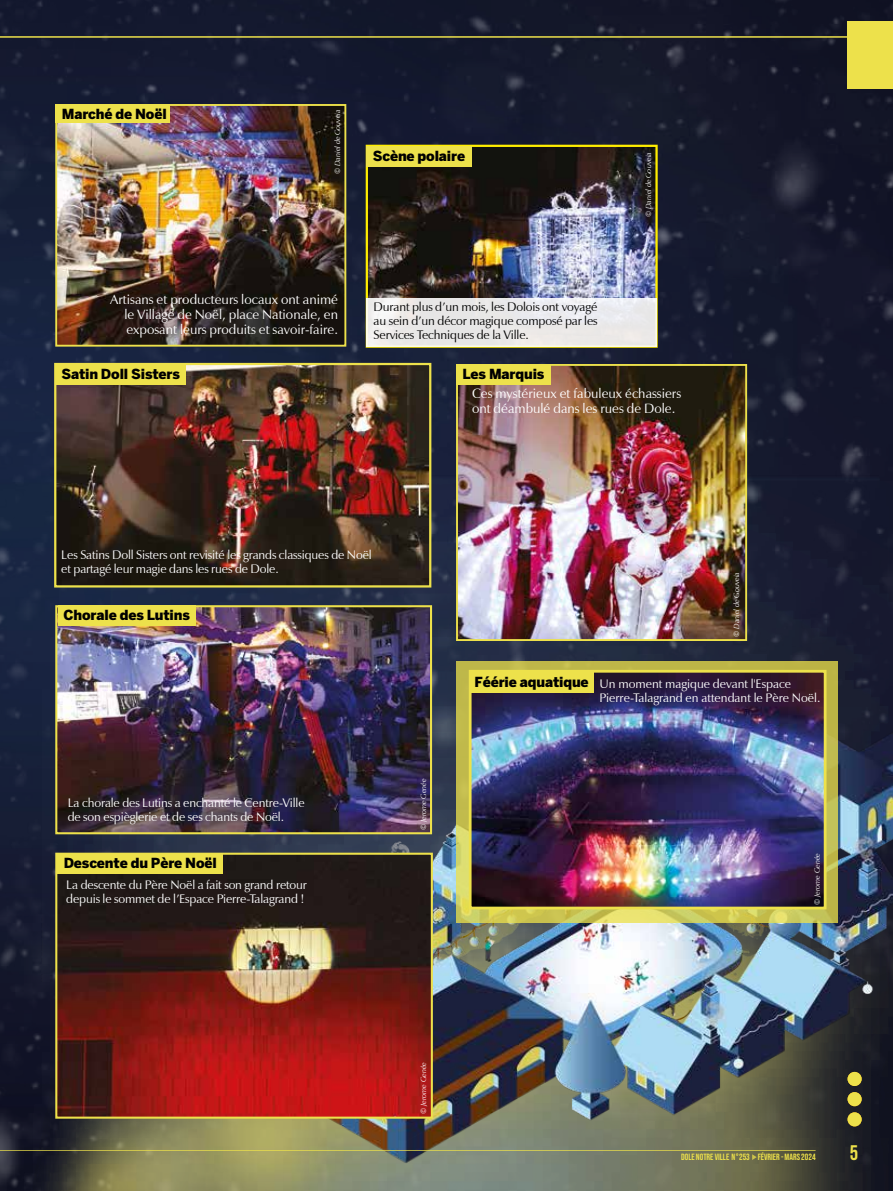
<style>
.page{position:relative;width:893px;height:1191px;background:#fff}
.page>*{position:absolute;margin:0;border:0;box-sizing:border-box;transform-origin:0 0}
.t1{font:21px "Bebas Neue";color:#ede14b}
.t2{font:900 13.8px "Benton Sans";letter-spacing:-.01em;color:#000}
.t3{font:13.5px/15px "Zapf Humanist 601 BT";color:#fff}
.t4{font:12.45px/13.8px "Zapf Humanist 601 BT";letter-spacing:-.01em;color:#fff}
.t5{font:12.45px/13.8px "Zapf Humanist 601 BT";letter-spacing:-.01em;color:#000;text-align:justify}
.t6{font:9px "Bebas Neue";color:#ede14b}
.t7{font:italic 7.5px "Zapf Humanist 601 BT";color:#fff}
.s1{font-family:"Benton Sans";font-weight:900;font-size:13.8px;color:#000}
</style>
<div class="page">
<svg style="left:0;top:0;width:893px;height:455px;background:#161a2f"></svg>
<img style="left:0;top:455px;width:893px;height:736px">
<img style="left:210px;top:561px;width:683px;height:630px">
<hr style="left:0;top:36px;width:870px;height:2px;background:#ede14b">
<div style="left:847px;top:21px;width:46px;height:68px;background:#ede14b"></div>
<hr style="left:0;top:1150px;width:816px;height:1px;background:#ede14b">
<svg style="left:752px;top:1154px;width:5px;height:6px"></svg>
<div style="left:847px;top:1112px;width:15px;height:14px;background:#ede14b;border-radius:50%"></div>
<div style="left:847px;top:1092px;width:15px;height:14px;background:#ede14b;border-radius:50%"></div>
<div style="left:847px;top:1071px;width:15px;height:15px;background:#ede14b;border-radius:50%"></div>
<svg style="left:456px;top:661px;width:382px;height:262px;background:#c8c253"></svg>
<img style="left:473px;top:674px;width:349px;height:231px">
<div style="left:469px;top:670px;width:357px;height:239px;border:3px solid #ede14b"></div>
<div style="left:469px;top:672px;width:124px;height:21px;background:#ede14b"></div>
<img style="left:58px;top:608px;width:371px;height:223px">
<div style="left:55px;top:605px;width:377px;height:229px;border:2px solid #ede14b"></div>
<img style="left:58px;top:855px;width:372px;height:260px">
<div style="left:55px;top:852px;width:378px;height:266px;border:2px solid #ede14b"></div>
<div style="left:56px;top:852px;width:167px;height:21px;background:#ede14b"></div>
<div style="left:58px;top:605px;width:138px;height:21px;background:#ede14b"></div>
<img style="left:57px;top:366px;width:371px;height:218px">
<div style="left:54px;top:363px;width:377px;height:224px;border:2px solid #ede14b"></div>
<div style="left:56px;top:364px;width:130px;height:21px;background:#ede14b"></div>
<img style="left:459px;top:367px;width:285px;height:271px">
<div style="left:456px;top:364px;width:291px;height:277px;border:2px solid #ede14b"></div>
<div style="left:457px;top:364px;width:94px;height:20px;background:#ede14b"></div>
<img style="left:369px;top:148px;width:286px;height:150px">
<div style="left:366px;top:145px;width:292px;height:203px;border:2px solid #ffed00"></div>
<div style="left:367px;top:146px;width:105px;height:21px;background:#ede14b"></div>
<img style="left:58px;top:107px;width:285px;height:237px">
<div style="left:55px;top:104px;width:291px;height:243px;border:2px solid #ede14b"></div>
<div style="left:56px;top:104px;width:114px;height:19px;background:#ede14b"></div>
<div style="left:367px;top:298px;width:290px;height:48px;background:linear-gradient(to right,#ebe9e9,#ebeaeb)"></div>
<p class="t2" style="left:62px;top:105px;width:106px">Marché de Noël</p>
<p class="t7" style="left:333px;top:174px;width:66px;rotate:-90deg">© Daniel de Gouveia</p>
<p class="t2" style="left:373px;top:147px;width:94px">Scène polaire</p>
<p class="t3" style="left:124px;top:291px;width:215px;text-align:justify;text-indent:-14px">Artisans et producteurs locaux ont animé le Village de Noël, place Nationale, en exposant leurs produits et savoir-faire.</p>
<p class="t5" style="left:374px;top:300px;width:226px">Durant plus d’un mois, les Dolois ont voyagé au sein d’un décor magique composé par les Services Techniques de la Ville.</p>
<p class="t7" style="left:644px;top:217px;width:66px;rotate:-90deg">© Daniel de Gouveia</p>
<p class="t2" style="left:61px;top:365px;width:120px">Satin Doll Sisters</p>
<p class="t2" style="left:463px;top:365px;width:83px">Les Marquis</p>
<p class="t3" style="left:472px;top:386px;width:211px">Ces mystérieux et fabuleux échassiers ont déambulé dans les rues de Dole.</p>
<p class="t4" style="left:61px;top:548px;width:312px">Les Satins Doll Sisters ont revisité les grands classiques de Noël et partagé leur magie dans les rues de Dole.</p>
<p class="t2" style="left:63px;top:607px;width:128px">Chorale des Lutins</p>
<p class="t4" style="left:68px;top:796px;width:238px">La chorale des Lutins a enchanté le Centre-Ville de son espièglerie et de ses chants de Noël.</p>
<p class="t2" style="left:64px;top:854px;width:155px">Descente du Père Noël</p>
<p class="t4" style="left:66px;top:878px;width:242px">La descente du Père Noël a fait son grand retour depuis le sommet de l’Espace Pierre-Talagrand !</p>
<p class="t7" style="left:419px;top:830px;width:53px;rotate:-90deg">© Jerome Genée</p>
<p class="t7" style="left:732px;top:637px;width:66px;rotate:-90deg">© Daniel de Gouveia</p>
<p class="t4" style="left:600px;top:676px;width:222px;text-indent:-125px"><span class="s1">Féérie aquatique</span> Un moment magique devant l'Espace<br>Pierre-Talagrand en attendant le Père Noël.</p>
<p class="t7" style="left:812px;top:905px;width:53px;rotate:-90deg">© Jerome Genée</p>
<p class="t7" style="left:419px;top:1113px;width:53px;rotate:-90deg">© Jerome Genée</p>
<p class="t6" style="left:681px;top:1151px;width:136px">DOLE NOTRE VILLE N°253 FÉVRIER - MARS 2024</p>
<h1 class="t1" style="left:850px;top:1140px;width:10px">5</h1>
</div>
